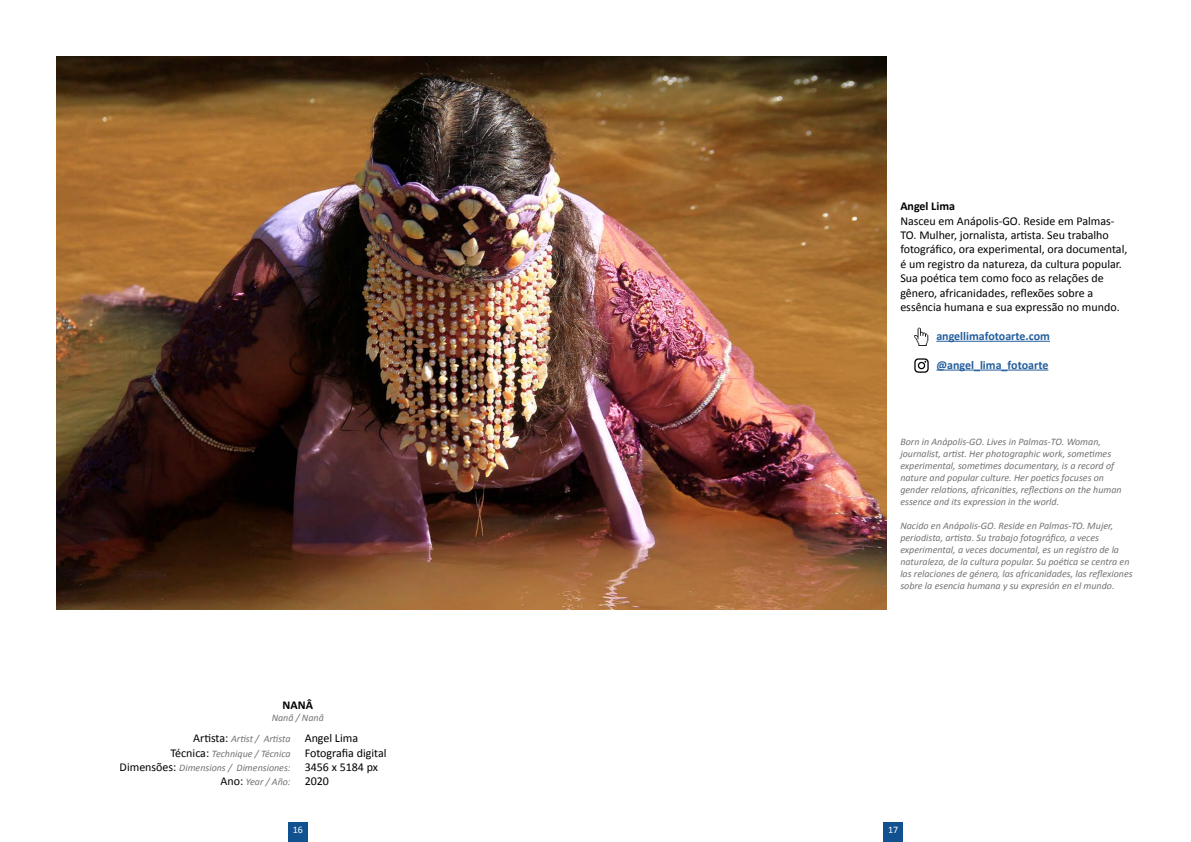
<style>
.page{position:relative;width:1191px;height:842px;background:#fff}
.page>*{position:absolute;margin:0;border:0;box-sizing:border-box;transform-origin:0 0}
.t1{font:12px/14.4px "Calibri";color:#000}
.t2{font:700 12px "Calibri";color:#235d9c}
.t3{font:700 12px "Calibri";color:#000}
.t4{font:italic 10px/12px "Calibri";color:#727277}
.t5{font:10px "Calibri";color:#fff}
.s1{font-style:normal;font-size:12px;color:#000}
</style>
<div class="page">
<img style="left:57px;top:57px;width:829px;height:552px">
<hr style="left:936px;top:341px;width:114px;height:1px;background:#235d9c">
<hr style="left:936px;top:370px;width:112px;height:1px;background:#235d9c">
<svg style="left:914px;top:358px;width:14px;height:15px"></svg>
<svg style="left:914px;top:328px;width:14px;height:18px"></svg>
<div style="left:288px;top:823px;width:19px;height:19px;background:#115190"></div>
<div style="left:883px;top:823px;width:20px;height:19px;background:#115190"></div>
<p class="t3" style="left:900px;top:199px;width:56px">Angel Lima</p>
<p class="t1" style="left:900px;top:214px;width:228px">Nasceu em Anápolis-GO. Reside em Palmas-TO. Mulher, jornalista, artista. Seu trabalho fotográfico, ora experimental, ora documental, é um registro da natureza, da cultura popular.<br>Sua poética tem como foco as relações de gênero, africanidades, reflexões sobre a essência humana e sua expressão no mundo.</p>
<p class="t2" style="left:936px;top:328px;width:115px">angellimafotoarte.com</p>
<p class="t2" style="left:936px;top:357px;width:114px">@angel_lima_fotoarte</p>
<p class="t3" style="left:282px;top:698px;width:32px">NANÂ</p>
<p class="t4" style="left:272px;top:711px;width:54px">Nanâ / Nanâ</p>
<p class="t4" style="left:120px;top:731px;width:172px;line-height:14.4px;text-align:right"><span class="s1">Artista:</span> Artist / Artista<br><span class="s1">Técnica:</span> Technique / Técnica<br><span class="s1">Dimensões:</span> Dimensions / Dimensiones:<br><span class="s1">Ano:</span> Year / Año:</p>
<p class="t1" style="left:305px;top:731px;width:83px">Angel Lima<br>Fotografia digital<br>3456 x 5184 px<br>2020</p>
<p class="t4" style="left:900px;top:435px;width:223px">Born in Anápolis-GO. Lives in Palmas-TO. Woman, journalist, artist. Her photographic work, sometimes experimental, sometimes documentary, is a record of nature and popular culture. Her poetics focuses on gender relations, africanities, reflections on the human essence and its expression in the world.</p>
<p class="t4" style="left:900px;top:519px;width:234px">Nacido en Anápolis-GO. Reside en Palmas-TO. Mujer, periodista, artista. Su trabajo fotográfico, a veces experimental, a veces documental, es un registro de la naturaleza, de la cultura popular. Su poética se centra en las relaciones de género, las africanidades, las reflexiones sobre la esencia humana y su expresión en el mundo.</p>
<p class="t5" style="left:293px;top:824px;width:12px">16</p>
<p class="t5" style="left:888px;top:824px;width:12px">17</p>
</div>
